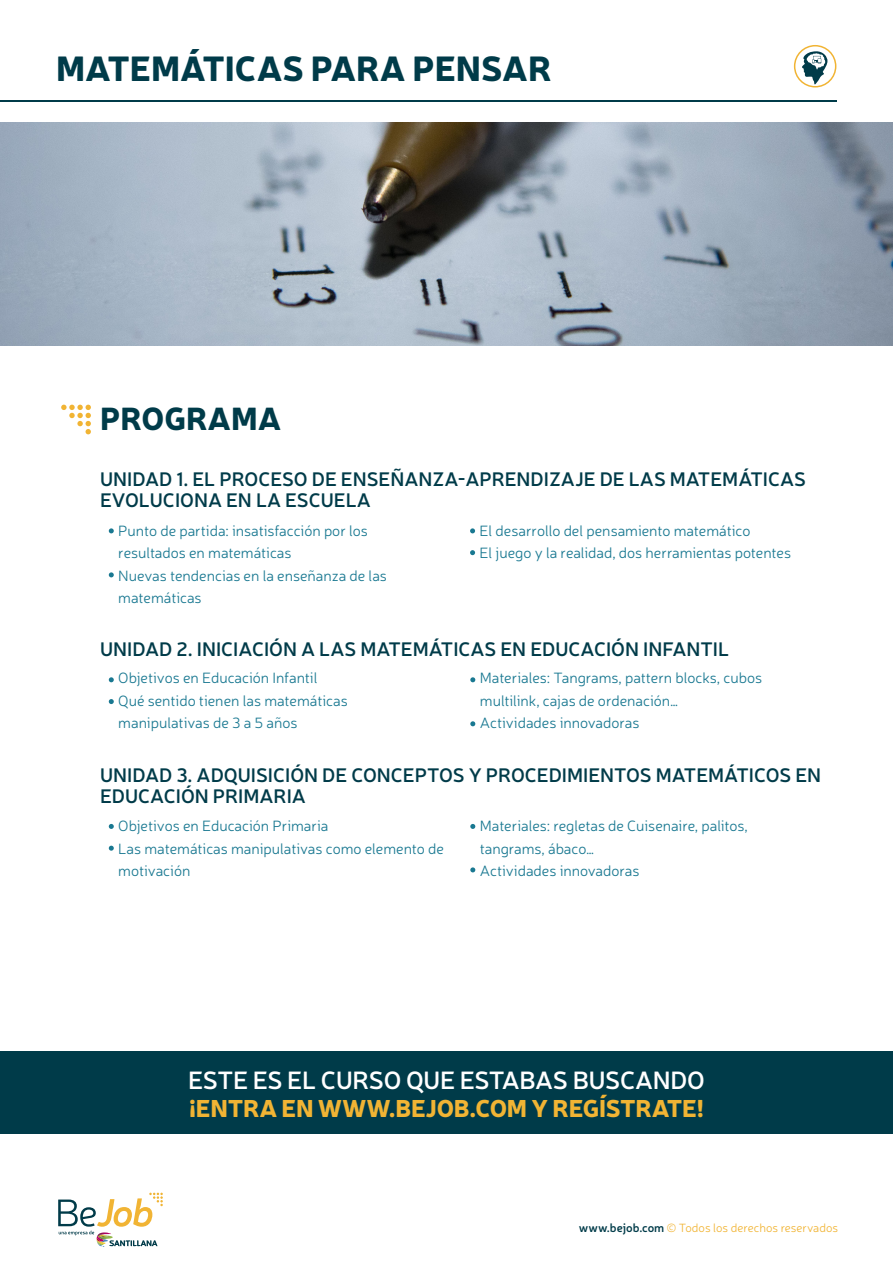
<style>
.page{position:relative;width:893px;height:1263px;background:#fff}
.page>*{position:absolute;margin:0;border:0;box-sizing:border-box;transform-origin:0 0}
.t1{font:900 34.5px "Neris";color:#003b49}
.t2{font:900 31.5px "Neris";color:#003b49}
.t3{font:600 24.9px "Neris";letter-spacing:-.01em;color:#fff}
.t4{font:900 24px "Neris";letter-spacing:-.01em;color:#f1b434}
.t5{font:600 19.5px/21px "Neris";color:#003b49}
.t6{font:300 15px/22.5px "Neris";color:#197891}
.t7{font:300 12px "Neris";color:#f1b434}
.s1{font-weight:600;color:#003b49}
</style>
<div class="page">
<hr style="left:0;top:100px;width:837px;height:1px;background:#003b49">
<svg style="left:61px;top:405px;width:30px;height:29px"></svg>
<svg style="left:109px;top:528px;width:5px;height:5px"></svg>
<svg style="left:109px;top:572px;width:5px;height:5px"></svg>
<svg style="left:470px;top:528px;width:5px;height:5px"></svg>
<svg style="left:470px;top:550px;width:5px;height:5px"></svg>
<svg style="left:109px;top:824px;width:5px;height:5px"></svg>
<svg style="left:109px;top:846px;width:5px;height:5px"></svg>
<svg style="left:470px;top:824px;width:5px;height:5px"></svg>
<svg style="left:470px;top:867px;width:5px;height:5px"></svg>
<svg style="left:109px;top:677px;width:5px;height:5px"></svg>
<svg style="left:109px;top:699px;width:5px;height:5px"></svg>
<svg style="left:470px;top:677px;width:5px;height:5px"></svg>
<svg style="left:470px;top:721px;width:5px;height:5px"></svg>
<img style="left:0;top:122px;width:893px;height:223px">
<svg style="left:58px;top:1193px;width:105px;height:54px"></svg>
<div style="left:794px;top:45px;width:42px;height:43px;border:2px solid #f1b434;border-radius:50%"></div>
<svg style="left:802px;top:51px;width:25px;height:33px"></svg>
<div style="left:0;top:1052px;width:893px;height:82px;background:#003b49"></div>
<h1 class="t1" style="left:56px;top:43px;width:497px">MATEMÁTICAS PARA PENSAR</h1>
<h2 class="t2" style="left:100px;top:395px;width:183px">PROGRAMA</h2>
<h3 class="t5" style="left:100px;top:467px;width:707px">UNIDAD 1. EL PROCESO DE ENSEÑANZA-APRENDIZAJE DE LAS MATEMÁTICAS<br>EVOLUCIONA EN LA ESCUELA</h3>
<p class="t6" style="left:118px;top:519px;width:270px">Punto de partida: insatisfacción por los resultados en matemáticas<br>Nuevas tendencias en la enseñanza de las matemáticas</p>
<p class="t6" style="left:480px;top:519px;width:313px">El desarrollo del pensamiento matemático<br>El juego y la realidad, dos herramientas potentes</p>
<h3 class="t5" style="left:100px;top:638px;width:631px">UNIDAD 2. INICIACIÓN A LAS MATEMÁTICAS EN EDUCACIÓN INFANTIL</h3>
<p class="t6" style="left:118px;top:666px;width:231px">Objetivos en Educación Infantil<br>Qué sentido tienen las matemáticas manipulativas de 3 a 5 años</p>
<p class="t6" style="left:480px;top:666px;width:284px">Materiales: Tangrams, pattern blocks, cubos multilink, cajas de ordenación…<br>Actividades innovadoras</p>
<h3 class="t5" style="left:100px;top:764px;width:723px">UNIDAD 3. ADQUISICIÓN DE CONCEPTOS Y PROCEDIMIENTOS MATEMÁTICOS EN<br>EDUCACIÓN PRIMARIA</h3>
<p class="t6" style="left:118px;top:814px;width:327px">Objetivos en Educación Primaria<br>Las matemáticas manipulativas como elemento de motivación</p>
<p class="t6" style="left:480px;top:814px;width:270px">Materiales: regletas de Cuisenaire, palitos, tangrams, ábaco…<br>Actividades innovadoras</p>
<h3 class="t3" style="left:188px;top:1062px;width:518px">ESTE ES EL CURSO QUE ESTABAS BUSCANDO</h3>
<h3 class="t4" style="left:189px;top:1091px;width:516px">¡ENTRA EN WWW.BEJOB.COM Y REGÍSTRATE!</h3>
<p class="t7" style="left:579px;top:1220px;width:261px"><span class="s1">www.bejob.com</span> © Todos los derechos reservados</p>
</div>
